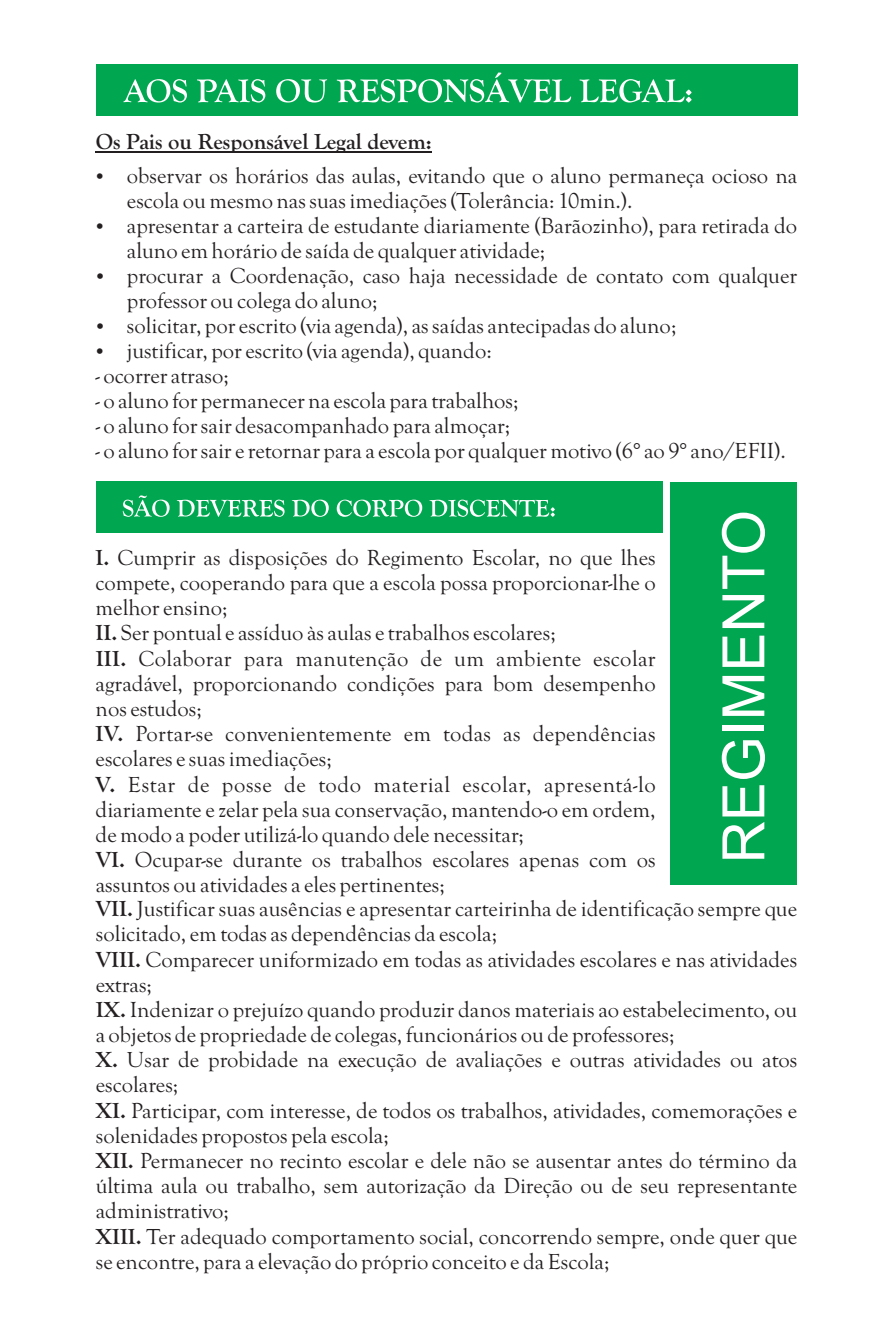
<style>
.page{position:relative;width:893px;height:1340px;background:#fff}
.page>*{position:absolute;margin:0;border:0;box-sizing:border-box;transform-origin:0 0}
.t1{font:58.5px "Arial";color:#fff}
.t2{font:22.5px/25px "Goudy Old Style T";color:#231f20}
.t3{font:700 22.5px "Goudy Old Style T";color:#231f20}
.s1{font-weight:700}
</style>
<div class="page">
<div style="left:96px;top:481px;width:566px;height:51px;background:#00a650"></div>
<div style="left:670px;top:481px;width:127px;height:403px;background:#00a650"></div>
<svg style="left:123px;top:495px;width:432px;height:22px"></svg>
<div style="left:96px;top:64px;width:701px;height:51px;background:#00a650"></div>
<svg style="left:123px;top:72px;width:568px;height:30px"></svg>
<hr style="left:96px;top:151px;width:336px;height:1px;background:#231f20">
<p class="t3" style="left:96px;top:129px;width:338px">Os Pais ou Responsável Legal devem:</p>
<p class="t2" style="left:127px;top:163px;width:672px">observar os horários das aulas, evitando que o aluno permaneça ocioso na escola ou mesmo nas suas imediações (Tolerância: 10min.).<br>apresentar a carteira de estudante diariamente (Barãozinho), para retirada do aluno em horário de saída de qualquer atividade;</p>
<p class="t2" style="left:127px;top:263px;width:672px">procurar a Coordenação, caso haja necessidade de contato com qualquer professor ou colega do aluno;</p>
<p class="t2" style="left:127px;top:313px;width:551px">solicitar, por escrito (via agenda), as saídas antecipadas do aluno;</p>
<p class="t2" style="left:127px;top:338px;width:366px">justificar, por escrito (via agenda), quando:</p>
<p class="t2" style="left:96px;top:363px;width:135px">- ocorrer atraso;</p>
<p class="t2" style="left:96px;top:388px;width:424px">- o aluno for permanecer na escola para trabalhos;</p>
<p class="t2" style="left:96px;top:413px;width:416px">- o aluno for sair desacompanhado para almoçar;</p>
<p class="t2" style="left:96px;top:438px;width:692px">- o aluno for sair e retornar para a escola por qualquer motivo (6° ao 9° ano/EFII).</p>
<p class="t2" style="left:96px;top:545px;width:562px;text-align:justify"><span class="s1">I.</span> Cumprir as disposições do Regimento Escolar, no que lhes compete, cooperando para que a escola possa proporcionar-lhe o melhor ensino;</p>
<p class="t2" style="left:96px;top:620px;width:462px"><span class="s1">II.</span> Ser pontual e assíduo às aulas e trabalhos escolares;</p>
<p class="t2" style="left:96px;top:646px;width:562px;text-align:justify"><span class="s1">III.</span> Colaborar para manutenção de um ambiente escolar agradável, proporcionando condições para bom desempenho nos estudos;</p>
<p class="t2" style="left:96px;top:721px;width:562px"><span class="s1">IV.</span> Portar-se convenientemente em todas as dependências escolares e suas imediações;</p>
<p class="t2" style="left:96px;top:771px;width:562px;text-align:justify"><span class="s1">V.</span> Estar de posse de todo material escolar, apresentá-lo diariamente e zelar pela sua conservação, mantendo-o em ordem, de modo a poder utilizá-lo quando dele necessitar;</p>
<p class="t2" style="left:96px;top:847px;width:562px"><span class="s1">VI.</span> Ocupar-se durante os trabalhos escolares apenas com os assuntos ou atividades a eles pertinentes;</p>
<h1 class="t1" style="left:722px;top:863px;width:355px;rotate:-90deg">REGIMENTO</h1>
<p class="t2" style="left:96px;top:896px;width:703px"><span class="s1">VII.</span> Justificar suas ausências e apresentar carteirinha de identificação sempre que solicitado, em todas as dependências da escola;</p>
<p class="t2" style="left:96px;top:946px;width:703px"><span class="s1">VIII.</span> Comparecer uniformizado em todas as atividades escolares e nas atividades extras;<br><span class="s1">IX.</span> Indenizar o prejuízo quando produzir danos materiais ao estabelecimento, ou a objetos de propriedade de colegas, funcionários ou de professores;</p>
<p class="t2" style="left:96px;top:1047px;width:703px"><span class="s1">X.</span> Usar de probidade na execução de avaliações e outras atividades ou atos escolares;<br><span class="s1">XI.</span> Participar, com interesse, de todos os trabalhos, atividades, comemorações e solenidades propostos pela escola;<br><span class="s1">XII.</span> Permanecer no recinto escolar e dele não se ausentar antes do término da última aula ou trabalho, sem autorização da Direção ou de seu representante administrativo;</p>
<p class="t2" style="left:96px;top:1223px;width:703px"><span class="s1">XIII.</span> Ter adequado comportamento social, concorrendo sempre, onde quer que se encontre, para a elevação do próprio conceito e da Escola;</p>
</div>
